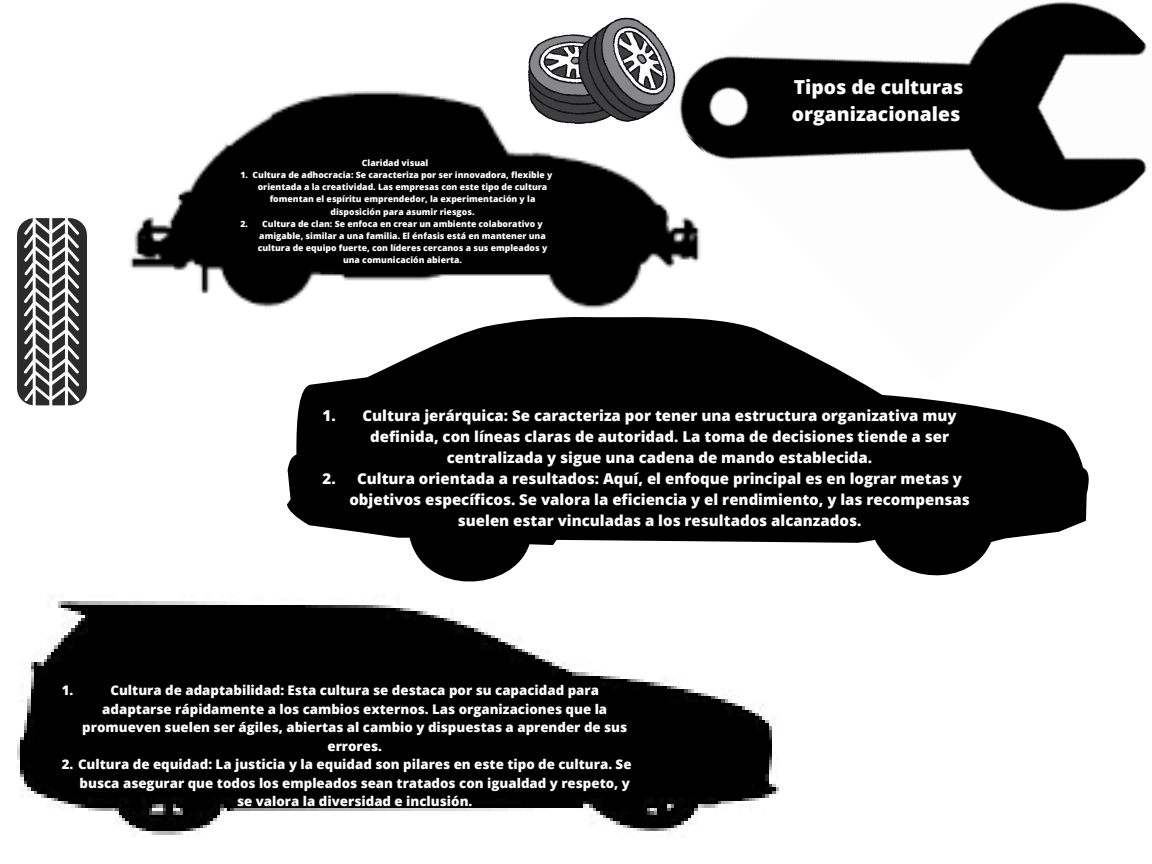
<style>
.page{position:relative;width:1152px;height:864px;background:#fff}
.page>*{position:absolute;margin:0;border:0;box-sizing:border-box;transform-origin:0 0}
.t1{font:800 19.35px/27px "Open Sans";color:#fff}
.t2{font:800 15px/21px "Open Sans";color:#fff;text-align:center}
.t3{font:800 13.35px/18.6px "Open Sans";color:#fff;text-align:center}
.t4{font:800 8.7px/12.1px "Open Sans";color:#fff;text-align:center}
</style>
<div class="page">
<img style="left:129px;top:91px;width:530px;height:218px">
<img style="left:659px;top:1px;width:488px;height:267px">
<img style="left:18px;top:601px;width:760px;height:234px">
<svg style="left:287px;top:317px;width:802px;height:265px;fill:#000"></svg>
<svg style="left:528px;top:18px;width:147px;height:106px"></svg>
<img style="left:18px;top:218px;width:68px;height:188px">
<p class="t4" style="left:362px;top:156px;width:68px">Claridad visual</p>
<p class="t4" style="left:253px;top:169px;width:301px">Cultura de adhocracia: Se caracteriza por ser innovadora, flexible y orientada a la creatividad. Las empresas con este tipo de cultura fomentan el espíritu emprendedor, la experimentación y la disposición para asumir riesgos.</p>
<p class="t4" style="left:258px;top:217px;width:291px">Cultura de clan: Se enfoca en crear un ambiente colaborativo y amigable, similar a una familia. El énfasis está en mantener una cultura de equipo fuerte, con líderes cercanos a sus empleados y una comunicación abierta.</p>
<p class="t4" style="left:240px;top:169px;width:9px">1.</p>
<p class="t4" style="left:240px;top:217px;width:9px">2.</p>
<p class="t1" style="left:792px;top:73px;width:173px">Tipos de culturas organizacionales</p>
<h2 class="t2" style="left:323px;top:404px;width:15px">1.</h2>
<h2 class="t2" style="left:323px;top:467px;width:15px">2.</h2>
<p class="t2" style="left:362px;top:404px;width:596px">Cultura jerárquica: Se caracteriza por tener una estructura organizativa muy definida, con líneas claras de autoridad. La toma de decisiones tiende a ser centralizada y sigue una cadena de mando establecida.</p>
<p class="t2" style="left:349px;top:467px;width:622px">Cultura orientada a resultados: Aquí, el enfoque principal es en lograr metas y objetivos específicos. Se valora la eficiencia y el rendimiento, y las recompensas suelen estar vinculadas a los resultados alcanzados.</p>
<p class="t3" style="left:82px;top:681px;width:547px">Cultura de adaptabilidad: Esta cultura se destaca por su capacidad para adaptarse rápidamente a los cambios externos. Las organizaciones que la promueven suelen ser ágiles, abiertas al cambio y dispuestas a aprender de sus errores.</p>
<p class="t3" style="left:62px;top:755px;width:571px">2. Cultura de equidad: La justicia y la equidad son pilares en este tipo de cultura. Se</p>
<p class="t3" style="left:80px;top:773px;width:552px">busca asegurar que todos los empleados sean tratados con igualdad y respeto, y</p>
<p class="t3" style="left:237px;top:792px;width:237px">se valora la diversidad e inclusión.</p>
<h3 class="t3" style="left:62px;top:681px;width:13px">1.</h3>
</div>
